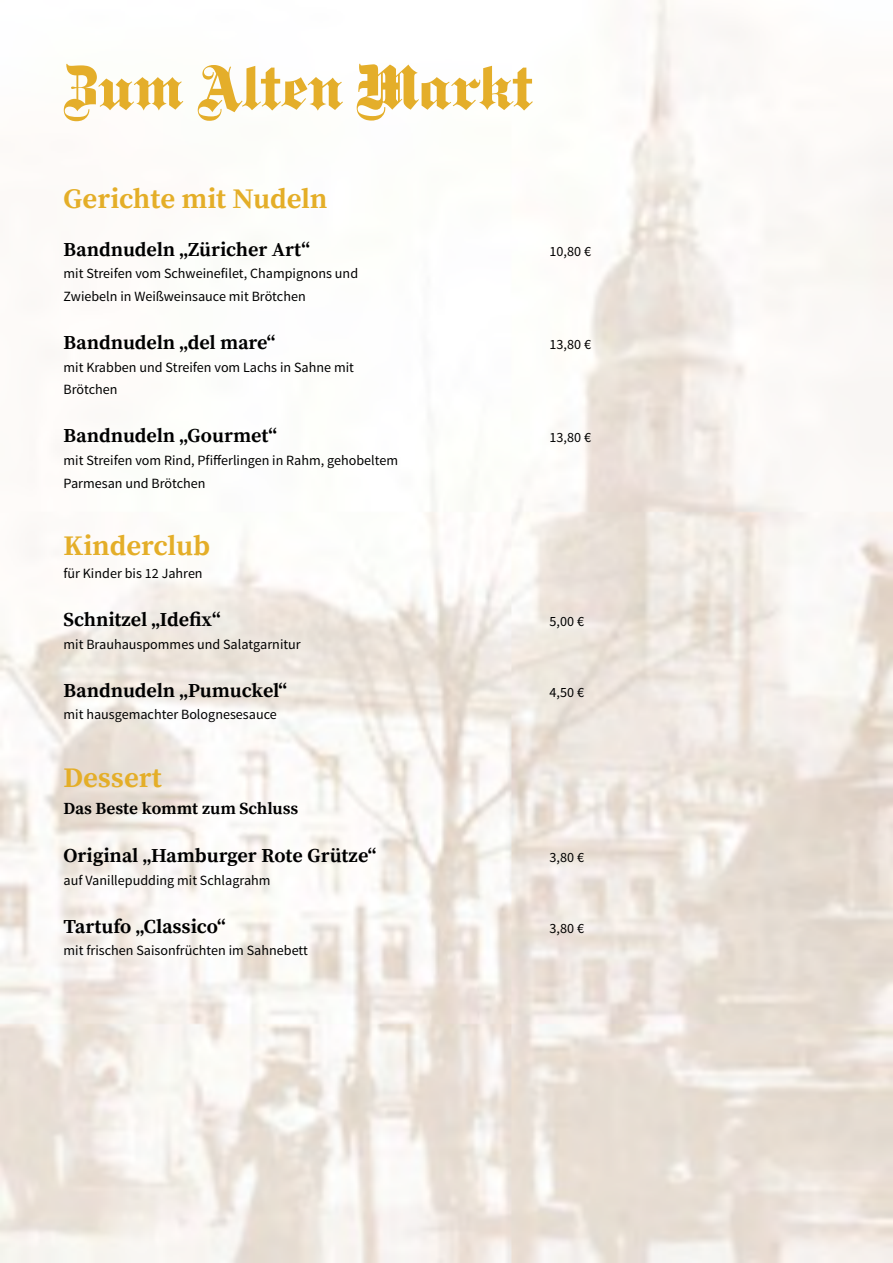
<style>
.page{position:relative;width:893px;height:1263px;background:#fff}
.page>*{position:absolute;margin:0;border:0;box-sizing:border-box;transform-origin:0 0}
.t1{font:700 28.2px "Source Serif Pro";color:#e4ae28}
.t2{font:700 19.8px "Source Serif Pro";color:#000}
.t3{font:700 16.95px "Source Serif Pro";color:#000}
.t4{font:14.1px/22.6px "Source Sans Pro";color:#000}
</style>
<div class="page">
<svg style="left:64px;top:64px;width:119px;height:57px"></svg>
<svg style="left:198px;top:65px;width:145px;height:56px"></svg>
<svg style="left:357px;top:64px;width:176px;height:57px"></svg>
<h1 class="t1" style="left:64px;top:182px;width:266px">Gerichte mit Nudeln</h1>
<h2 class="t2" style="left:64px;top:238px;width:248px">Bandnudeln „Züricher Art“</h2>
<p class="t4" style="left:550px;top:240px;width:43px">10,80 €</p>
<p class="t4" style="left:64px;top:263px;width:296px">mit Streifen vom Schweinefilet, Champignons und<br>Zwiebeln in Weißweinsauce mit Brötchen</p>
<h2 class="t2" style="left:64px;top:331px;width:213px">Bandnudeln „del mare“</h2>
<p class="t4" style="left:550px;top:333px;width:43px">13,80 €</p>
<p class="t4" style="left:64px;top:356px;width:292px">mit Krabben und Streifen vom Lachs in Sahne mit<br>Brötchen</p>
<h2 class="t2" style="left:64px;top:424px;width:215px">Bandnudeln „Gourmet“</h2>
<p class="t4" style="left:550px;top:427px;width:43px">13,80 €</p>
<p class="t4" style="left:64px;top:449px;width:336px">mit Streifen vom Rind, Pfifferlingen in Rahm, gehobeltem<br>Parmesan und Brötchen</p>
<h1 class="t1" style="left:64px;top:529px;width:148px">Kinderclub</h1>
<p class="t4" style="left:64px;top:562px;width:141px">für Kinder bis 12 Jahren</p>
<h2 class="t2" style="left:64px;top:608px;width:159px">Schnitzel „Idefix“</h2>
<p class="t4" style="left:550px;top:610px;width:36px">5,00 €</p>
<p class="t4" style="left:64px;top:633px;width:239px">mit Brauhauspommes und Salatgarnitur</p>
<h2 class="t2" style="left:64px;top:678px;width:225px">Bandnudeln „Pumuckel“</h2>
<p class="t4" style="left:550px;top:681px;width:36px">4,50 €</p>
<p class="t4" style="left:64px;top:703px;width:215px">mit hausgemachter Bolognesesauce</p>
<h1 class="t1" style="left:64px;top:761px;width:100px">Dessert</h1>
<p class="t3" style="left:64px;top:798px;width:236px">Das Beste kommt zum Schluss</p>
<h2 class="t2" style="left:64px;top:844px;width:314px">Original „Hamburger Rote Grütze“</h2>
<p class="t4" style="left:550px;top:846px;width:36px">3,80 €</p>
<p class="t4" style="left:64px;top:869px;width:209px">auf Vanillepudding mit Schlagrahm</p>
<h2 class="t2" style="left:64px;top:914px;width:164px">Tartufo „Classico“</h2>
<p class="t4" style="left:550px;top:917px;width:36px">3,80 €</p>
<p class="t4" style="left:64px;top:939px;width:246px">mit frischen Saisonfrüchten im Sahnebett</p>
</div>
